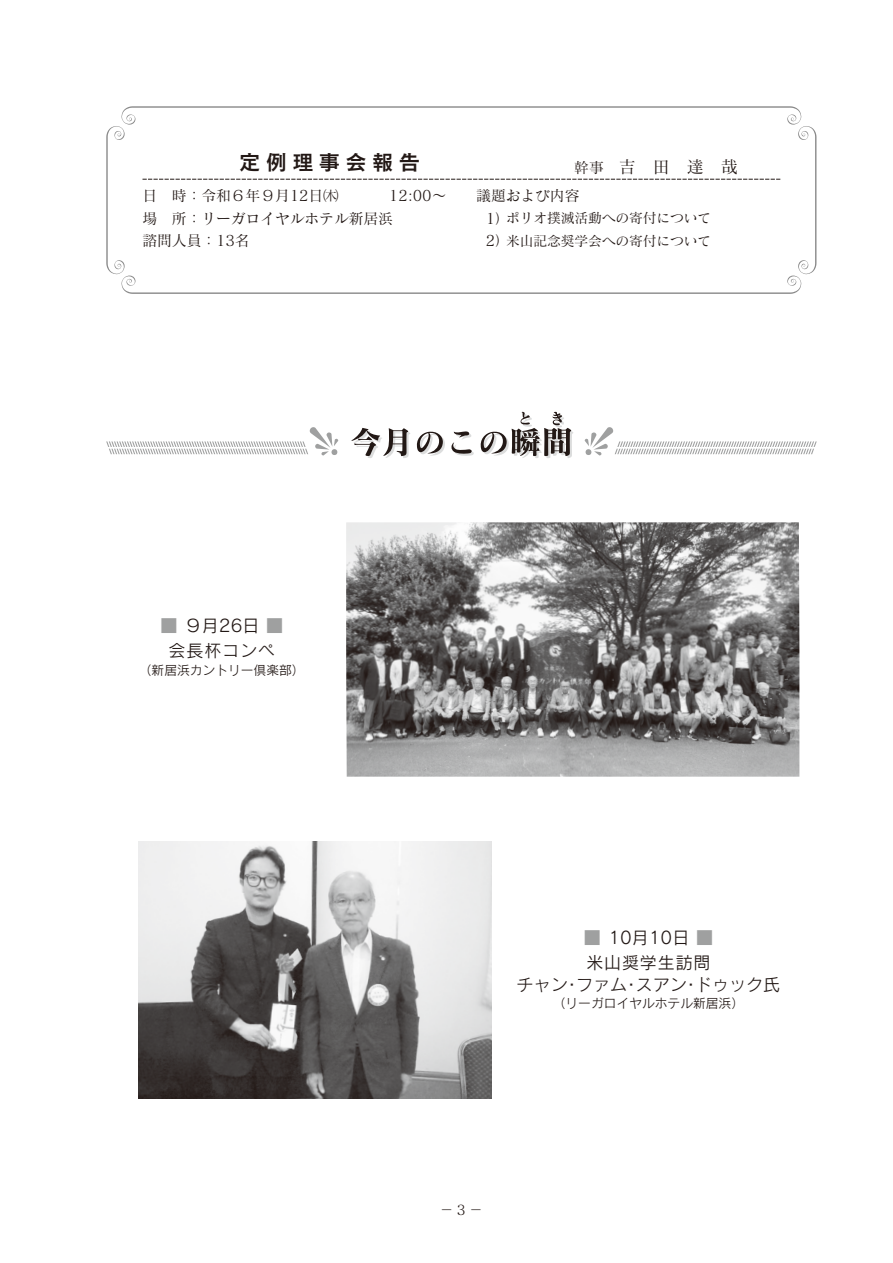
<style>
.page{position:relative;width:893px;height:1263px;background:#fff}
.page>*{position:absolute;margin:0;border:0;box-sizing:border-box;transform-origin:0 0}
.t1{font:21.3px "Cezanne Pro DB";letter-spacing:.25em;color:#221815}
.t2{font:16.95px/25.5px "Rodin Pro M";letter-spacing:.05em;color:#221815;text-align:center}
.t3{font:16.95px "Rodin Pro M";color:#221815}
.t4{font:16.95px "Matisse Pro M";color:#221815}
.t5{font:14.85px/22.4px "Matisse Pro M";letter-spacing:-.01em;color:#221815}
.t6{font:13.8px/22.4px "Matisse Pro M";letter-spacing:-.01em;color:#221815}
.t7{font:12.75px "Rodin Pro M";color:#221815}
.s1{font-size:14.85px}
.s2{color:#9fa0a0}
</style>
<div class="page">
<svg style="left:106px;top:106px;width:710px;height:188px"></svg>
<svg style="left:351px;top:411px;width:222px;height:47px"></svg>
<svg style="left:106px;top:427px;width:233px;height:29px"></svg>
<svg style="left:584px;top:427px;width:232px;height:29px"></svg>
<img style="left:346px;top:522px;width:453px;height:255px">
<img style="left:138px;top:841px;width:354px;height:257px">
<h1 class="t1" style="left:239px;top:149px;width:182px">定例理事会報告</h1>
<p class="t4" style="left:574px;top:156px;width:165px"><span class="s1">幹事　</span>吉 田 達 哉</p>
<p class="t5" style="left:142px;top:184px;width:306px;text-indent:246px">12:00〜場　所：リーガロイヤルホテル新居浜<br>諮問人員：13名</p>
<p class="t5" style="left:476px;top:184px;width:105px">議題および内容</p>
<p class="t5" style="left:142px;top:184px;width:197px">日　時：令和６年９月12日㈭</p>
<p class="t6" style="left:486px;top:207px;width:227px"><span class="s1">1）</span>ポリオ撲滅活動への寄付について<br><span class="s1">2）</span>米山記念奨学会への寄付について</p>
<p class="t2" style="left:160px;top:612px;width:124px"><span class="s2">■</span> ９月26日 <span class="s2">■</span>会長杯コンペ</p>
<p class="t7" style="left:139px;top:661px;width:167px">（新居浜カントリー倶楽部）</p>
<p class="t2" style="left:584px;top:924px;width:131px;text-align:left"><span class="s2">■</span> 10月10日 <span class="s2">■</span>米山奨学生訪問</p>
<p class="t3" style="left:517px;top:973px;width:265px">チャン・ファム・スアン・ドゥック氏</p>
<p class="t7" style="left:553px;top:995px;width:193px">（リーガロイヤルホテル新居浜）</p>
<p class="t6" style="left:440px;top:1199px;width:45px">−3−</p>
</div>
